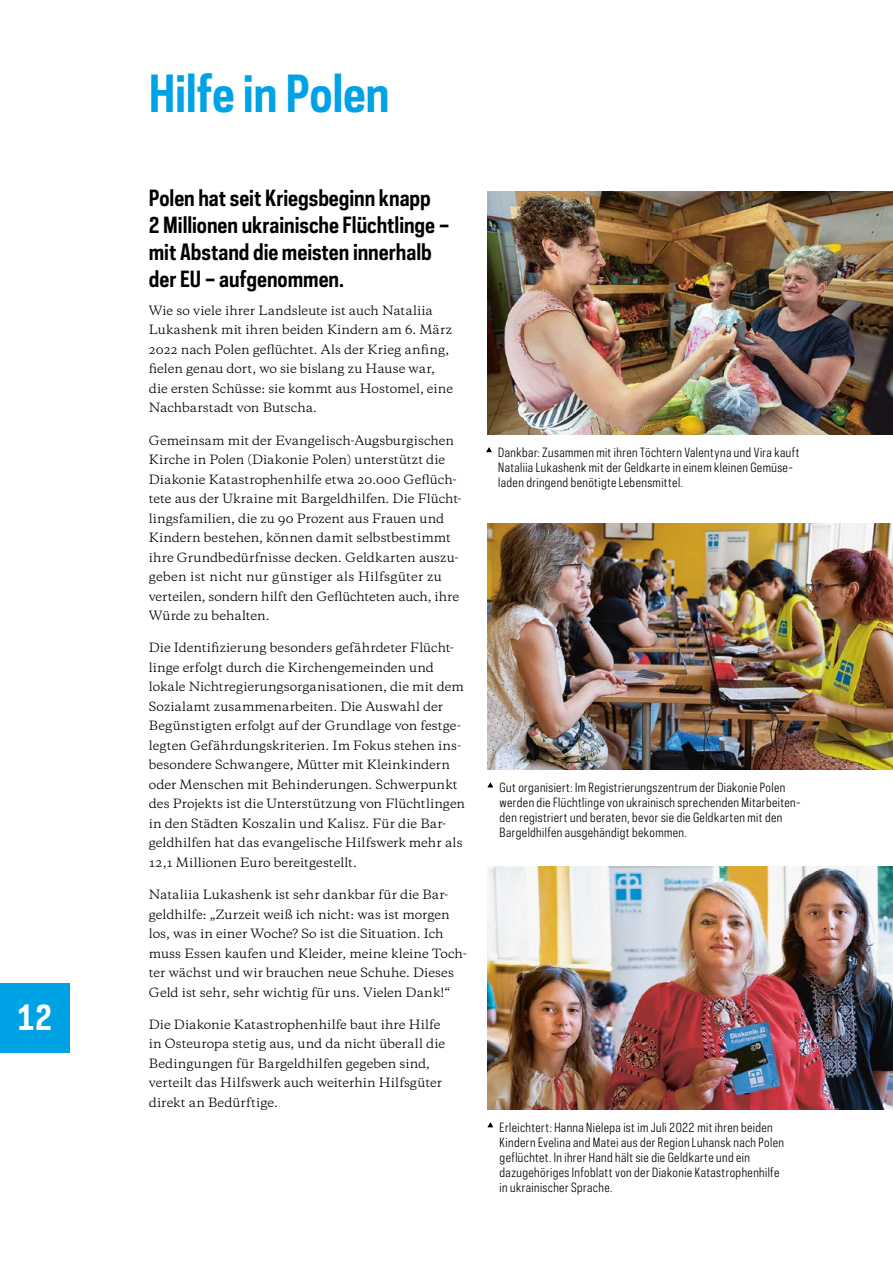
<style>
.page{position:relative;width:893px;height:1263px;background:#fff}
.page>*{position:absolute;margin:0;border:0;box-sizing:border-box;transform-origin:0 0}
.t1{font:700 48px "Polaris Condensed";letter-spacing:-.01em;color:#00a2e6}
.t2{font:700 33px "Polaris Condensed";color:#fff}
.t3{font:700 21px/27px "Polaris Condensed";color:#000}
.t4{font:12px/19.5px "Galaxie Copernicus";color:#000}
.t5{font:12px/15px "Polaris Condensed";letter-spacing:.035em;color:#000}
</style>
<div class="page">
<div style="left:0;top:983px;width:70px;height:70px;background:#00a2e6"></div>
<img style="left:487px;top:191px;width:406px;height:244px">
<img style="left:487px;top:523px;width:406px;height:247px">
<img style="left:487px;top:867px;width:406px;height:242px">
<svg style="left:486px;top:447px;width:6px;height:5px"></svg>
<svg style="left:487px;top:1122px;width:6px;height:5px"></svg>
<svg style="left:487px;top:782px;width:6px;height:5px"></svg>
<h2 class="t2" style="left:17px;top:995px;width:36px">12</h2>
<h1 class="t1" style="left:149px;top:61px;width:242px">Hilfe in Polen</h1>
<h3 class="t3" style="left:149px;top:184px;width:302px">Polen hat seit Kriegsbeginn knapp<br>2 Millionen ukrainische Flüchtlinge – mit Abstand die meisten innerhalb der EU – aufgenommen.</h3>
<p class="t4" style="left:149px;top:301px;width:306px">Wie so viele ihrer Landsleute ist auch Nataliia Lukashenk mit ihren beiden Kindern am 6. März 2022 nach Polen geflüchtet. Als der Krieg anfing, fielen genau dort, wo sie bislang zu Hause war, die ersten Schüsse: sie kommt aus Hostomel, eine Nachbarstadt von Butscha.</p>
<p class="t4" style="left:149px;top:430px;width:314px">Gemeinsam mit der Evangelisch-Augsburgischen Kirche in Polen (Diakonie Polen) unterstützt die Diakonie Katastrophenhilfe etwa 20.000 Geflüch&shy;tete aus der Ukraine mit Bargeldhilfen. Die Flücht&shy;lingsfamilien, die zu 90 Prozent aus Frauen und Kindern bestehen, können damit selbstbestimmt ihre Grundbedürfnisse decken. Geldkarten auszu&shy;geben ist nicht nur günstiger als Hilfsgüter zu verteilen, sondern hilft den Geflüchteten auch, ihre Würde zu behalten.</p>
<p class="t4" style="left:149px;top:638px;width:318px">Die Identifizierung besonders gefährdeter Flücht&shy;linge erfolgt durch die Kirchengemeinden und lokale Nichtregierungsorganisationen, die mit dem Sozialamt zusammenarbeiten. Die Auswahl der Begünstigten erfolgt auf der Grundlage von festge&shy;legten Gefährdungskriterien. Im Fokus stehen ins&shy;besondere Schwangere, Mütter mit Kleinkindern oder Menschen mit Behinderungen. Schwerpunkt des Projekts ist die Unterstützung von Flüchtlingen in den Städten Koszalin und Kalisz. Für die Bar&shy;geldhilfen hat das evangelische Hilfswerk mehr als 12,1 Millionen Euro bereitgestellt.</p>
<p class="t4" style="left:149px;top:885px;width:320px">Nataliia Lukashenk ist sehr dankbar für die Bar&shy;geldhilfe: „Zurzeit weiß ich nicht: was ist morgen los, was in einer Woche? So ist die Situation. Ich muss Essen kaufen und Kleider, meine kleine Toch&shy;ter wächst und wir brauchen neue Schuhe. Dieses Geld ist sehr, sehr wichtig für uns. Vielen Dank!“</p>
<p class="t4" style="left:149px;top:1015px;width:298px">Die Diakonie Katastrophenhilfe baut ihre Hilfe in Osteuropa stetig aus, und da nicht überall die Bedingungen für Bargeldhilfen gegeben sind, verteilt das Hilfswerk auch weiterhin Hilfsgüter direkt an Bedürftige.</p>
<p class="t5" style="left:498px;top:444px;width:303px">Dankbar: Zusammen mit ihren Töchtern Valentyna und Vira kauft<br>Nataliia Lukashenk mit der Geldkarte in einem kleinen Gemüse&shy;laden dringend benötigte Lebensmittel.</p>
<p class="t5" style="left:500px;top:780px;width:301px">Gut organisiert: Im Registrierungszentrum der Diakonie Polen werden die Flüchtlinge von ukrainisch sprechenden Mitarbeiten&shy;den registriert und beraten, bevor sie die Geldkarten mit den Bargeldhilfen ausgehändigt bekommen.</p>
<p class="t5" style="left:500px;top:1119px;width:286px">Erleichtert: Hanna Nielepa ist im Juli 2022 mit ihren beiden Kindern Evelina and Matei aus der Region Luhansk nach Polen geflüchtet. In ihrer Hand hält sie die Geldkarte und ein dazugehöriges Infoblatt von der Diakonie Katastrophenhilfe in ukrainischer Sprache.</p>
</div>
